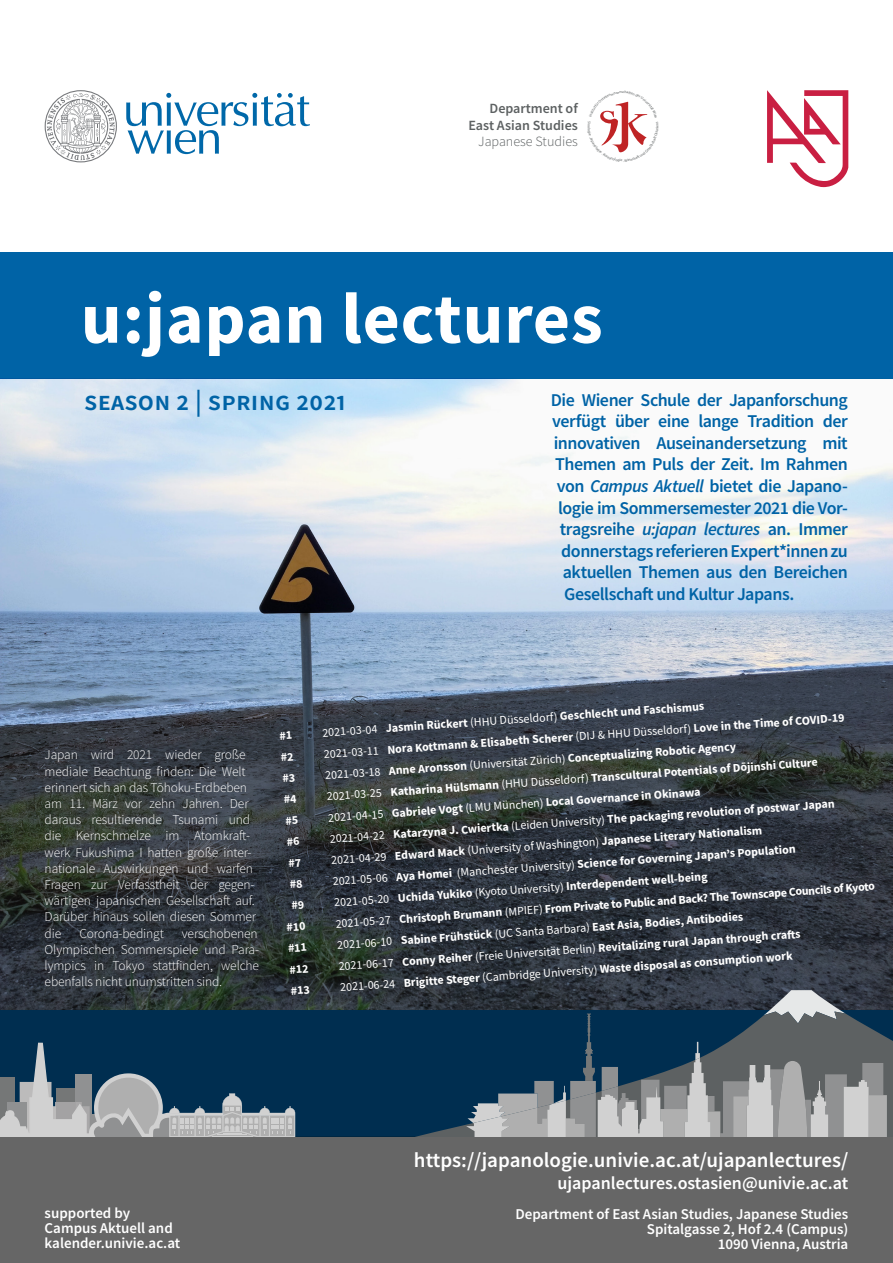
<style>
.page{position:relative;width:893px;height:1263px;background:#fff}
.page>*{position:absolute;margin:0;border:0;box-sizing:border-box;transform-origin:0 0}
.t1{font:700 72px "Source Sans Pro";letter-spacing:.01em;color:#fff}
.t2{font:600 27px "Source Sans Pro";letter-spacing:.01em;color:#0063a6}
.Text{font:600 21px "Source Sans Pro";color:#fff}
.Text-2{font:600 18px "Source Sans Pro";letter-spacing:-.03em;color:#0063a6}
.Text-3{font:600 18px "Source Sans Pro";color:#fff}
.t3{font:600 15px "Source Sans Pro";color:#fff}
.t4{font:600 14.1px/17px "Source Sans Pro";color:#5d6162;text-align:right}
.t5{font:300 13.5px/16.2px "Source Sans Pro";letter-spacing:-.01em;color:#fff}
.Tabelle{font:700 12px "Source Sans Pro";color:#fff}
.Tabelle-2{font:12px "Source Sans Pro";color:#fff}
.s1{font-weight:300}
.s2{font-style:italic}
.s3{font-weight:400}
</style>
<div class="page">
<img style="left:0;top:379px;width:892px;height:283px">
<svg style="left:0;top:662px;width:893px;height:348px;background:#3a434c"></svg>
<svg style="left:301px;top:613px;width:12px;height:93px"></svg>
<svg style="left:45px;top:90px;width:72px;height:72px"></svg>
<svg style="left:126px;top:93px;width:184px;height:61px"></svg>
<div style="left:0;top:253px;width:893px;height:126px;background:#0063a6"></div>
<div style="left:0;top:1137px;width:893px;height:126px;background:#666"></div>
<svg style="left:767px;top:90px;width:81px;height:97px"></svg>
<div style="left:0;top:1010px;width:893px;height:127px;background:#002e50"></div>
<svg style="left:405px;top:1124px;width:61px;height:13px"></svg>
<svg style="left:466px;top:990px;width:427px;height:147px"></svg>
<svg style="left:0;top:1043px;width:295px;height:94px"></svg>
<svg style="left:600px;top:101px;width:48px;height:52px"></svg>
<svg style="left:280px;top:731px;width:12px;height:9px"></svg>
<svg style="left:281px;top:752px;width:12px;height:9px"></svg>
<svg style="left:283px;top:773px;width:12px;height:9px"></svg>
<svg style="left:284px;top:795px;width:13px;height:8px"></svg>
<svg style="left:286px;top:816px;width:12px;height:8px"></svg>
<svg style="left:287px;top:837px;width:12px;height:9px"></svg>
<svg style="left:289px;top:858px;width:12px;height:9px"></svg>
<svg style="left:290px;top:880px;width:12px;height:8px"></svg>
<svg style="left:292px;top:901px;width:12px;height:8px"></svg>
<svg style="left:287px;top:922px;width:18px;height:9px"></svg>
<svg style="left:288px;top:943px;width:19px;height:9px"></svg>
<svg style="left:290px;top:964px;width:18px;height:9px"></svg>
<svg style="left:291px;top:986px;width:19px;height:9px"></svg>
<p class="t4" style="left:490px;top:99px;width:90px">Department of</p>
<p class="t4" style="left:468px;top:116px;width:111px">East Asian Studies<br><span class="s1">Japanese Studies</span></p>
<p class="t1" style="left:81px;top:270px;width:523px">u:japan lectures</p>
<p class="t2" style="left:84px;top:384px;width:264px">season 2 | spring 2021</p>
<p class="Text-2" style="left:551px;top:388px;width:298px">Die Wiener Schule der Japanforschung</p>
<p class="Text-2" style="left:552px;top:409px;width:297px">verfügt über eine lange Tradition der</p>
<p class="Text-2" style="left:554px;top:431px;width:295px">innovativen Auseinandersetzung mit</p>
<p class="Text-2" style="left:555px;top:453px;width:294px">Themen am Puls der Zeit. Im Rahmen</p>
<p class="Text-2" style="left:557px;top:474px;width:293px">von <span class="s2">Campus Aktuell</span> bietet die Japano-</p>
<p class="Text-2" style="left:558px;top:496px;width:291px">logie im Sommersemester 2021 die Vor-</p>
<p class="Text-2" style="left:560px;top:517px;width:290px">tragsreihe <span class="s2">u:japan lectures</span> an. Immer</p>
<p class="Text-2" style="left:561px;top:539px;width:288px">donnerstags referieren Expert*innen zu</p>
<p class="Text-2" style="left:563px;top:561px;width:287px">aktuellen Themen aus den Bereichen</p>
<p class="Text-2" style="left:564px;top:582px;width:232px">Gesellschaft und Kultur Japans.</p>
<p class="t5" style="left:45px;top:748px;width:213px">Japan wird 2021 wieder große mediale Beachtung finden: Die Welt erinnert sich an das Tōhoku-Erdbeben am 11. März vor zehn Jahren. Der daraus resultierende Tsunami und die Kernschmelze im Atomkraft&shy;werk Fukushima I hatten große inter&shy;nationale Auswirkungen und warfen<br>Fragen zur Verfasstheit der gegen&shy;wärtigen japanischen Gesellschaft auf.<br>Darüber hinaus sollen diesen Sommer die</p>
<p class="t5" style="left:45px;top:926px;width:216px;text-align:justify;text-indent:137px">verschobenen Olympischen Sommerspiele und Para&shy;lympics in Tokyo stattfinden, welche ebenfalls nicht unumstritten sind.</p>
<p class="t5" style="left:79px;top:926px;width:86px">Corona-bedingt</p>
<p class="Tabelle" style="left:385px;top:720px;width:321px;rotate:-4deg">Jasmin Rückert <span class="s3">(HHU Düsseldorf)</span> Geschlecht und Faschismus</p>
<p class="Tabelle" style="left:387px;top:741px;width:460px;rotate:-4deg">Nora Kottmann &amp; Elisabeth Scherer <span class="s3">(DIJ &amp; HHU Düsseldorf)</span> Love in the Time of COVID-19</p>
<p class="Tabelle-2" style="left:322px;top:725px;width:57px;rotate:-4deg">2021-03-04</p>
<p class="Tabelle" style="left:388px;top:763px;width:349px;rotate:-4deg">Anne Aronsson <span class="s3">(Universität Zürich)</span> Conceptualizing Robotic Agency</p>
<p class="Tabelle-2" style="left:323px;top:746px;width:57px;rotate:-4deg">2021-03-11</p>
<p class="Tabelle" style="left:390px;top:784px;width:430px;rotate:-4deg">Katharina Hülsmann <span class="s3">(HHU Düsseldorf)</span> Transcultural Potentials of Dōjinshi Culture</p>
<p class="Tabelle-2" style="left:325px;top:767px;width:57px;rotate:-4deg">2021-03-18</p>
<p class="Tabelle-2" style="left:326px;top:789px;width:57px;rotate:-4deg">2021-03-25</p>
<p class="Tabelle" style="left:391px;top:805px;width:311px;rotate:-4deg">Gabriele Vogt <span class="s3">(LMU München)</span> Local Governance in Okinawa</p>
<p class="Tabelle" style="left:393px;top:826px;width:444px;rotate:-4deg">Katarzyna J. Cwiertka <span class="s3">(Leiden University)</span> The packaging revolution of postwar Japan</p>
<p class="Tabelle-2" style="left:328px;top:810px;width:57px;rotate:-4deg">2021-04-15</p>
<p class="Tabelle" style="left:394px;top:847px;width:370px;rotate:-4deg">Edward Mack <span class="s3">(University of Washington)</span> Japanese Literary Nationalism</p>
<p class="Tabelle-2" style="left:329px;top:831px;width:57px;rotate:-4deg">2021-04-22</p>
<p class="Tabelle" style="left:396px;top:869px;width:402px;rotate:-4deg">Aya Homei <span class="s3">(Manchester University)</span> Science for Governing Japan’s Population</p>
<p class="Tabelle-2" style="left:331px;top:852px;width:57px;rotate:-4deg">2021-04-29</p>
<p class="Tabelle" style="left:397px;top:890px;width:312px;rotate:-4deg">Uchida Yukiko <span class="s3">(Kyoto University)</span> Interdependent well-being</p>
<p class="Tabelle-2" style="left:332px;top:874px;width:57px;rotate:-4deg">2021-05-06</p>
<p class="Tabelle" style="left:399px;top:911px;width:478px;rotate:-4deg">Christoph Brumann <span class="s3">(MPIEF)</span> From Private to Public and Back? The Townscape Councils of Kyoto</p>
<p class="Tabelle-2" style="left:334px;top:895px;width:57px;rotate:-4deg">2021-05-20</p>
<p class="Tabelle" style="left:400px;top:932px;width:345px;rotate:-4deg">Sabine Frühstück <span class="s3">(UC Santa Barbara)</span> East Asia, Bodies, Antibodies</p>
<p class="Tabelle-2" style="left:335px;top:916px;width:57px;rotate:-4deg">2021-05-27</p>
<p class="Tabelle" style="left:402px;top:953px;width:401px;rotate:-4deg">Conny Reiher <span class="s3">(Freie Universität Berlin)</span> Revitalizing rural Japan through craft s</p>
<p class="Tabelle-2" style="left:337px;top:937px;width:57px;rotate:-4deg">2021-06-10</p>
<p class="Tabelle" style="left:403px;top:975px;width:391px;rotate:-4deg">Brigitte Steger <span class="s3">(Cambridge University)</span> Waste disposal as consumption work</p>
<p class="Tabelle-2" style="left:338px;top:958px;width:57px;rotate:-4deg">2021-06-17</p>
<p class="Tabelle-2" style="left:340px;top:980px;width:57px;rotate:-4deg">2021-06-24</p>
<p class="t3" style="left:45px;top:1203px;width:87px">supported by</p>
<p class="t3" style="left:45px;top:1218px;width:130px">Campus Aktuell and</p>
<p class="t3" style="left:45px;top:1233px;width:137px">kalender.univie.ac.at</p>
<p class="Text" style="left:414px;top:1146px;width:436px">https://japanologie.univie.ac.at/ujapanlectures/</p>
<p class="Text-3" style="left:558px;top:1171px;width:292px">ujapanlectures.ostasien@univie.ac.at</p>
<p class="t3" style="left:515px;top:1204px;width:334px">Department of East Asian Studies, Japanese Studies</p>
<p class="t3" style="left:647px;top:1219px;width:203px">Spitalgasse 2, Hof 2.4 (Campus)</p>
<p class="t3" style="left:718px;top:1234px;width:132px">1090 Vienna, Austria</p>
</div>
